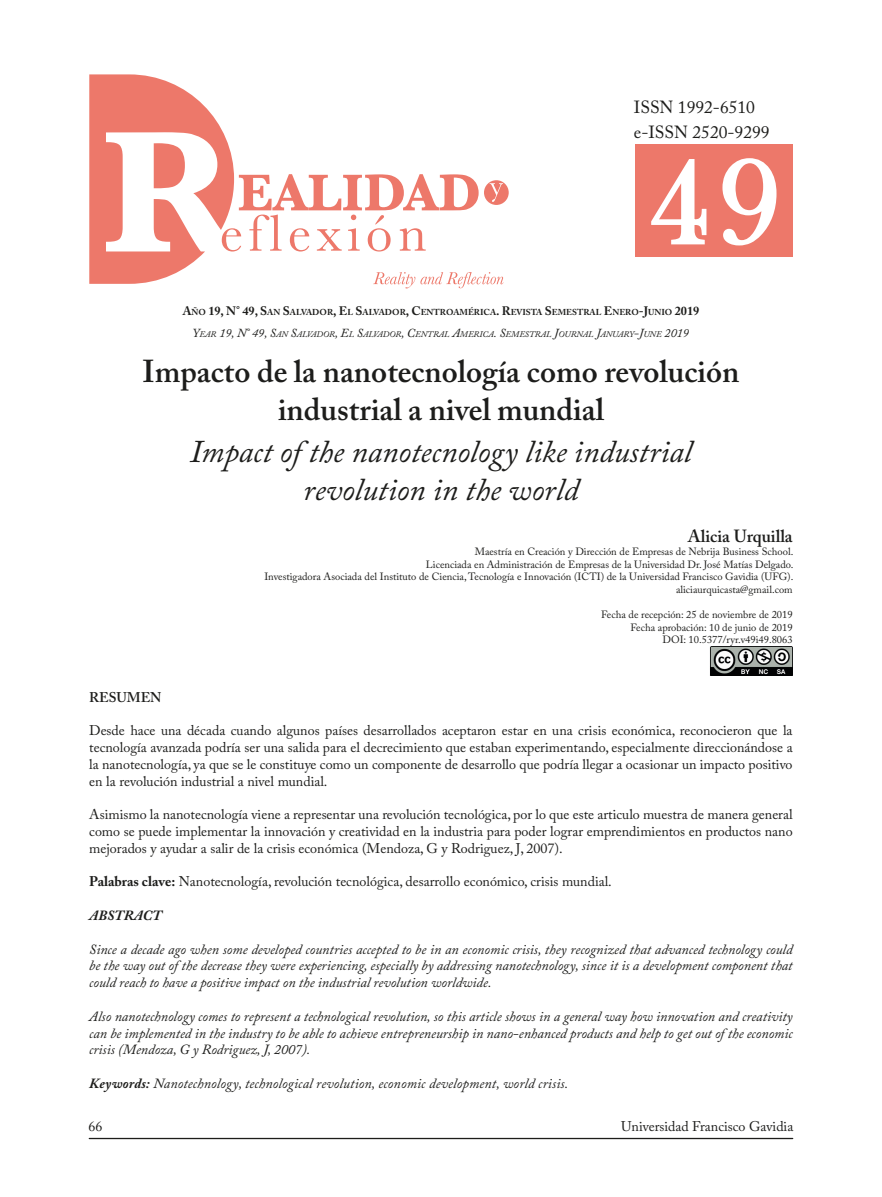
<style>
.page{position:relative;width:882px;height:1197px;background:#fff}
.page>*{position:absolute;margin:0;border:0;box-sizing:border-box;transform-origin:0 0}
.t1{font:122.5px "Bask Old Face";color:#fff}
.Titular_de_resumen{font:600 31.5px/37.8px "Adobe Caslon Pro";color:#1d1d1b;text-align:center}
.t2{font:italic 31.5px/37.8px "Adobe Caslon Pro";color:#1d1d1b;text-align:center}
.t3{font:17.5px "Adobe Caslon Pro";color:#1d1d1b}
.t4{font:600 17.5px "Adobe Caslon Pro";color:#1d1d1b}
.t5{font:14px/16.8px "Adobe Caslon Pro";color:#1d1d1b;text-align:justify}
.t6{font:italic 14px/16.8px "Adobe Caslon Pro";color:#1d1d1b;text-align:justify}
.t7{font:italic 700 14px "Adobe Caslon Pro";color:#1d1d1b}
.t8{font:600 14px "Adobe Caslon Pro";letter-spacing:-.005em;color:#1d1d1b}
.t9{font:10.5px "Adobe Caslon Pro";color:#1d1d1b}
.t10{font:italic 8.58px "Adobe Caslon Pro";color:#1d1d1b}
.t11{font:700 8.58px "Adobe Caslon Pro";color:#1d1d1b}
.s1{font-size:12.25px}
.s2{font-weight:700}
</style>
<div class="page">
<hr style="left:89px;top:1138px;width:704px;height:1px;background:#1d1d1b">
<img style="left:710px;top:647px;width:83px;height:29px">
<div style="left:635px;top:144px;width:158px;height:113px;background:#ed786a"></div>
<svg style="left:651px;top:159px;width:56px;height:86px"></svg>
<svg style="left:722px;top:158px;width:55px;height:88px"></svg>
<svg style="left:89px;top:74px;width:420px;height:214px"></svg>
<p class="t3" style="left:634px;top:97px;width:123px">ISSN 1992-6510</p>
<p class="t3" style="left:634px;top:121px;width:137px">e-ISSN 2520-9299</p>
<p class="t1" style="left:649px;top:135px;width:132px">49</p>
<p class="t11" style="left:183px;top:308px;width:518px"><span class="s1">A</span>ÑO <span class="s1">19, N° 49, S</span>AN <span class="s1">S</span>ALVADOR<span class="s1">, E</span>L <span class="s1">S</span>ALVADOR<span class="s1">, C</span>ENTROAMÉRICA <span class="s1">. R</span>EVISTA <span class="s1">S</span>EMESTRAL <span class="s1">E</span>NERO<span class="s1">-J</span>UNIO <span class="s1">2019</span></p>
<p class="t10" style="left:193px;top:329px;width:498px"><span class="s1">Y</span>EAR <span class="s1">19, N° 49, S</span>AN <span class="s1">S</span>ALVADOR<span class="s1">, E</span>L <span class="s1">S</span>ALVADOR<span class="s1">, C</span>ENTRAL <span class="s1">A</span>MERICA<span class="s1">. S</span>EMESTRAL <span class="s1">J</span>OURNAL <span class="s1">J</span>ANUARY<span class="s1">-J</span>UNE <span class="s1">2019</span></p>
<p class="Titular_de_resumen" style="left:143px;top:352px;width:598px">Impacto de la nanotecnología como revolución industrial a nivel mundial</p>
<p class="t2" style="left:190px;top:433px;width:503px">Impact of the nanotecnology like industrial revolution in the world</p>
<p class="t4" style="left:688px;top:526px;width:106px">Alicia Urquilla</p>
<p class="t9" style="left:475px;top:545px;width:320px">Maestría en Creación y Dirección de Empresas de Nebrija Business School.</p>
<p class="t9" style="left:426px;top:558px;width:369px">Licenciada en Administración de Empresas de la Universidad Dr. José Matías Delgado.</p>
<p class="t9" style="left:264px;top:570px;width:531px">Investigadora Asociada del Instituto de Ciencia, Tecnología e Innovación (ICTI) de la Universidad Francisco Gavidia (UFG).</p>
<p class="t9" style="left:676px;top:583px;width:118px">aliciaurquicasta@gmail.com</p>
<p class="t9" style="left:601px;top:608px;width:193px">Fecha de recepción: 25 de noviembre de 2019</p>
<p class="t9" style="left:630px;top:621px;width:164px">Fecha aprobación: 10 de junio de 2019</p>
<p class="t9" style="left:662px;top:633px;width:132px">DOI: 10.5377/ryr.v49i49.8063</p>
<p class="t8" style="left:89px;top:689px;width:74px">RESUMEN</p>
<p class="t5" style="left:89px;top:722px;width:705px">Desde hace una década cuando algunos países desarrollados aceptaron estar en una crisis económica, reconocieron que la tecnología avanzada podría ser una salida para el decrecimiento que estaban experimentando, especialmente direccionándose a la nanotecnología, ya que se le constituye como un componente de desarrollo que podría llegar a ocasionar un impacto positivo en la revolución industrial a nivel mundial.</p>
<p class="t5" style="left:89px;top:806px;width:705px">Asimismo la nanotecnología viene a representar una revolución tecnológica, por lo que este articulo muestra de manera general como se puede implementar la innovación y creatividad en la industria para poder lograr emprendimientos en productos nano mejorados y ayudar a salir de la crisis económica (Mendoza, G y Rodriguez, J, 2007).</p>
<p class="t5" style="left:89px;top:873px;width:524px"><span class="s2">Palabras clave:</span> Nanotecnología, revolución tecnológica, desarrollo económico, crisis mundial.</p>
<p class="t7" style="left:89px;top:907px;width:74px">ABSTRACT</p>
<p class="t6" style="left:89px;top:940px;width:705px">Since a decade ago when some developed countries accepted to be in an economic crisis, they recognized that advanced technology could be the way out of the decrease they were experiencing, especially by addressing nanotechnology, since it is a development component that could reach to have a positive impact on the industrial revolution worldwide.</p>
<p class="t6" style="left:89px;top:1008px;width:705px">Also nanotechnology comes to represent a technological revolution, so this article shows in a general way how innovation and creativity can be implemented in the industry to be able to achieve entrepreneurship in nano-enhanced products and help to get out of the economic crisis (Mendoza, G y Rodriguez, J, 2007).</p>
<p class="t6" style="left:89px;top:1075px;width:480px"><span class="s2">Keywords:</span> Nanotechnology, technological revolution, economic development, world crisis.</p>
<p class="t5" style="left:89px;top:1117px;width:15px">66</p>
<p class="t5" style="left:621px;top:1117px;width:174px">Universidad Francisco Gavidia</p>
</div>
